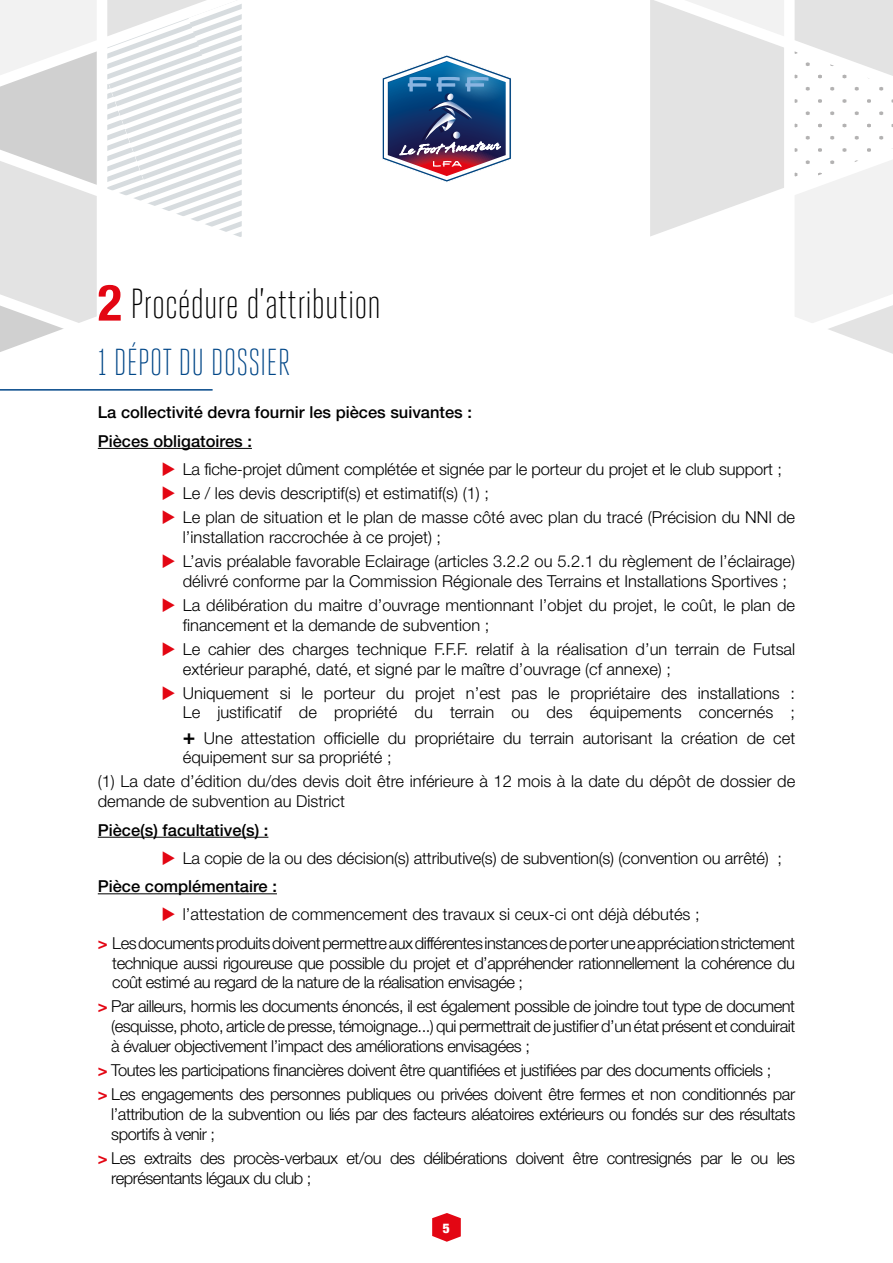
<style>
.page{position:relative;width:893px;height:1263px;background:#fff}
.page>*{position:absolute;margin:0;border:0;box-sizing:border-box;transform-origin:0 0}
.t1{font:300 42px "Heroic Condensed";color:#000}
.t2{font:300 37.5px "Heroic Condensed";color:#004687}
.t3{font:300 16.5px/24px "Helvetica Neue";color:#000}
.t4{font:300 16.5px/19.8px "Helvetica Neue";letter-spacing:-.03em;color:#000}
.t5{font:500 16.5px/28.3px "Helvetica Neue";color:#000}
.t6{font:900 condensed 13.5px "Helvetica Neue";color:#fff}
.s1{font-family:"Helvetica Neue";font-weight:700;font-stretch:condensed;font-size:50.4px;color:#e30613}
.s2{font-weight:700;font-size:21px}
.s3{font-weight:700;color:#e30613}
</style>
<div class="page">
<svg style="left:432px;top:1213px;width:29px;height:29px"></svg>
<svg style="left:0;top:0;width:242px;height:186px"></svg>
<svg style="left:650px;top:0;width:243px;height:186px"></svg>
<svg style="left:0;top:186px;width:893px;height:168px"></svg>
<svg style="left:382px;top:55px;width:129px;height:127px"></svg>
<hr style="left:98px;top:448px;width:154px;height:1px;background:#000">
<hr style="left:98px;top:837px;width:170px;height:1px;background:#000">
<hr style="left:98px;top:893px;width:179px;height:1px;background:#000">
<hr style="left:0;top:389px;width:213px;height:2px;background:#004687">
<h1 class="t1" style="left:98px;top:281px;width:284px"><span class="s1">2</span> Procédure d’attribution</h1>
<h2 class="t2" style="left:98px;top:342px;width:194px">1 DÉPOT DU DOSSIER</h2>
<p class="t5" style="left:98px;top:398px;width:376px">La collectivité devra fournir les pièces suivantes :<br>Pièces obligatoires :</p>
<p class="t3" style="left:183px;top:457px;width:614px">La fiche-projet dûment complétée et signée par le porteur du projet et le club support ;<br>Le / les devis descriptif(s) et estimatif(s) (1) ;<br>Le plan de situation et le plan de masse côté avec plan du tracé (Précision du NNI de</p>
<p class="t3" style="left:183px;top:525px;width:614px">l’installation raccrochée à ce projet) ;<br>L’avis préalable favorable Eclairage (articles 3.2.2 ou 5.2.1 du règlement de l’éclairage)</p>
<p class="t3" style="left:183px;top:569px;width:614px">délivré conforme par la Commission Régionale des Terrains et Installations Sportives ;<br>La délibération du maitre d’ouvrage mentionnant l’objet du projet, le coût, le plan de</p>
<p class="t3" style="left:183px;top:612px;width:614px">financement et la demande de subvention ;<br>Le cahier des charges technique F.F.F. relatif à la réalisation d’un terrain de Futsal</p>
<p class="t3" style="left:183px;top:656px;width:614px">extérieur paraphé, daté, et signé par le maître d’ouvrage (cf annexe) ;<br>Uniquement si le porteur du projet n’est pas le propriétaire des installations :</p>
<p class="t3" style="left:183px;top:700px;width:614px;line-height:25.2px">Le justificatif de propriété du terrain ou des équipements concernés ; <span class="s2">+</span> Une attestation officielle du propriétaire du terrain autorisant la création de cet</p>
<p class="t3" style="left:98px;top:745px;width:699px;text-indent:85px">équipement sur sa propriété ;<br>(1) La date d’édition du/des devis doit être inférieure à 12 mois à la date du dépôt de dossier de</p>
<p class="t3" style="left:98px;top:789px;width:249px">demande de subvention au District</p>
<p class="t5" style="left:98px;top:815px;width:172px">Pièce(s) facultative(s) :</p>
<p class="t3" style="left:183px;top:846px;width:601px">La copie de la ou des décision(s) attributive(s) de subvention(s) (convention ou arrêté) ;</p>
<p class="t5" style="left:98px;top:872px;width:181px">Pièce complémentaire :</p>
<p class="t4" style="left:98px;top:900px;width:699px;line-height:28.3px;text-indent:85px">l’attestation de commencement des travaux si ceux-ci ont déjà débutés ;<br><span class="s3">&gt;</span> Les documents produits doivent permettre aux différentes instances de porter une appréciation strictement</p>
<p class="t4" style="left:112px;top:952px;width:684px">technique aussi rigoureuse que possible du projet et d’appréhender rationnellement la cohérence du coût estimé au regard de la nature de la réalisation envisagée ;</p>
<p class="t3" style="left:111px;top:996px;width:685px;line-height:19.8px;text-align:justify;text-indent:-13px"><span class="s3">&gt;</span> Par ailleurs, hormis les documents énoncés, il est également possible de joindre tout type de document (esquisse, photo, article de presse, témoignage...) qui permettrait de justifier d’un état présent et conduirait à évaluer objectivement l’impact des améliorations envisagées ;</p>
<p class="t4" style="left:98px;top:1058px;width:699px;line-height:24px"><span class="s3">&gt;</span> Toutes les participations financières doivent être quantifiées et justifiées par des documents officiels ;<br><span class="s3">&gt;</span> Les engagements des personnes publiques ou privées doivent être fermes et non conditionnés par</p>
<p class="t4" style="left:111px;top:1104px;width:685px">l’attribution de la subvention ou liés par des facteurs aléatoires extérieurs ou fondés sur des résultats sportifs à venir ;</p>
<p class="t4" style="left:111px;top:1148px;width:685px;text-indent:-13px"><span class="s3">&gt;</span> Les extraits des procès-verbaux et/ou des délibérations doivent être contresignés par le ou les représentants légaux du club ;</p>
<p class="t6" style="left:443px;top:1217px;width:9px">5</p>
</div>
